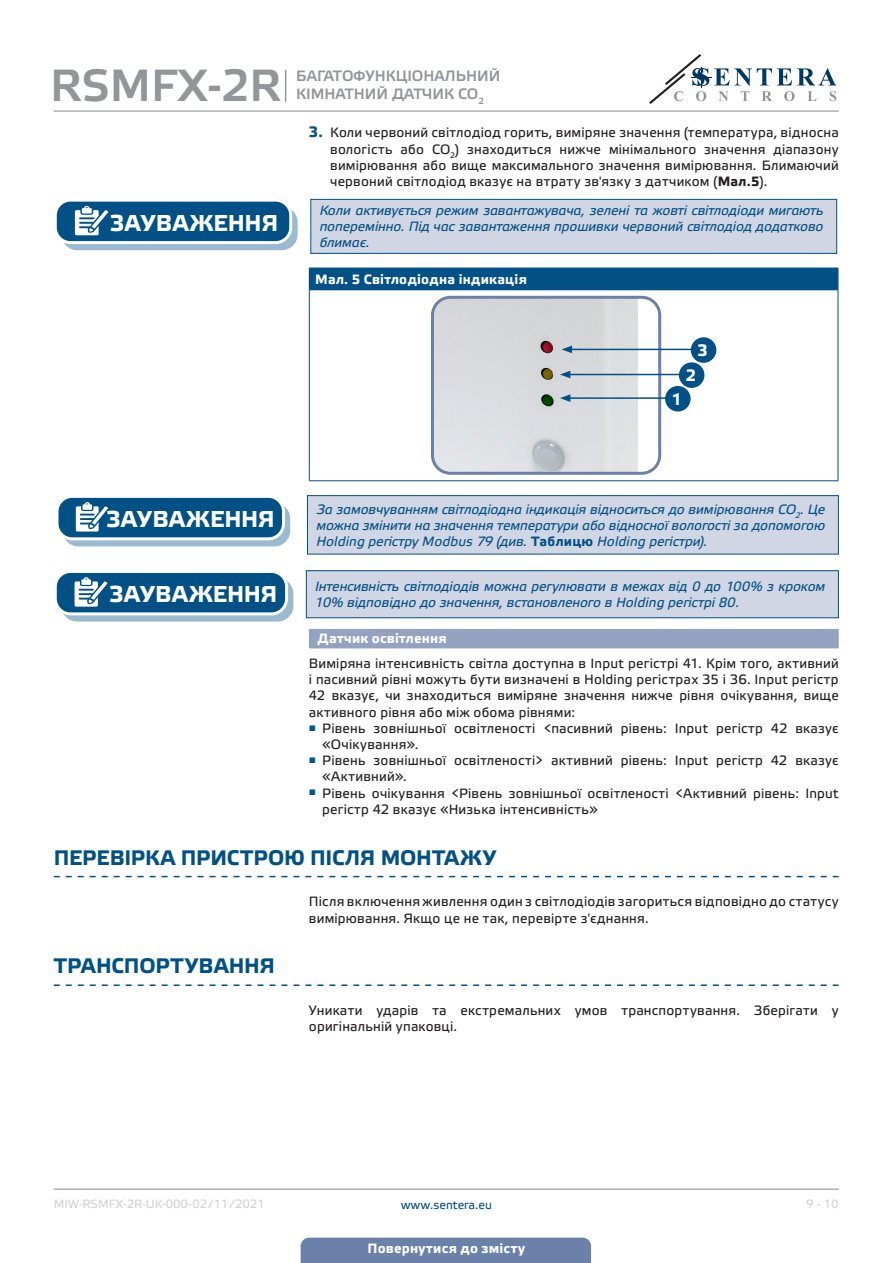
<style>
.page{position:relative;width:893px;height:1263px;background:#fff}
.page>*{position:absolute;margin:0;border:0;box-sizing:border-box;transform-origin:0 0}
.t1{font:45px "Etelka Medium Pro";color:#939598}
.t2{font:700 22.95px "Etelka Text Pro";letter-spacing:.01em;color:#fff}
.t3{font:700 21px "Etelka Text Pro";letter-spacing:-.005em;color:#015186}
.TABLE_TEXT_WHITE{font:700 16.5px "Etelka Text Pro";color:#fff}
.t4{font:15px/18px "Etelka Medium Pro";color:#939598}
.body{font:13.5px/16.2px "Etelka Text Pro";letter-spacing:.015em;color:#231f20}
.attention{font:italic 13.5px/16.2px "Etelka Text Pro";letter-spacing:-.005em;color:#015186;text-align:justify}
.table_text{font:700 13.5px "Etelka Text Pro";letter-spacing:.02em;color:#fff}
.Number-roman{font:700 13.5px "Etelka Text Pro";letter-spacing:.015em;color:#fff}
.t5{font:12px "Etelka Text Pro";letter-spacing:-.005em;color:#d1d2d4}
.t6{font:12px "Etelka Text Pro";color:#015186}
.s1{font-weight:700;font-size:15px;color:#015186}
.s2{font-weight:700}
.s3{font-weight:700;font-style:normal}
</style>
<div class="page">
<hr style="left:54px;top:111px;width:785px;height:1px;background:#939598">
<hr style="left:54px;top:1188px;width:785px;height:2px;background:#939598">
<svg style="left:649px;top:54px;width:187px;height:50px"></svg>
<div style="left:301px;top:1237px;width:290px;height:26px;background:#6c81aa"></div>
<hr style="left:285px;top:70px;width:1px;height:32px;background:#939598">
<div style="left:309px;top:629px;width:530px;height:19px;background:#94a2c2"></div>
<svg style="left:54px;top:876px;width:785px;height:1px"></svg>
<div style="left:62px;top:207px;width:235px;height:43px;background:#9abacf;border-radius:15px"></div>
<div style="left:61px;top:206px;width:237px;height:44px;border:1px solid #015186;border-radius:15px"></div>
<div style="left:55px;top:200px;width:236px;height:43px;background:#015186;border-radius:15px"></div>
<div style="left:54px;top:199px;width:238px;height:45px;border:3px solid #fff;border-radius:15px"></div>
<svg style="left:75px;top:206px;width:40px;height:37px"></svg>
<div style="left:311px;top:199px;width:526px;height:54px;background:#d1d6e4"></div>
<div style="left:310px;top:199px;width:527px;height:55px;border:1px solid #015186"></div>
<div style="left:309px;top:268px;width:529px;height:22px;background:#015186"></div>
<svg style="left:838px;top:268px;width:1px;height:21px"></svg>
<hr style="left:309px;top:290px;width:1px;height:190px;background:#015186">
<hr style="left:838px;top:290px;width:1px;height:190px;background:#015186">
<hr style="left:309px;top:480px;width:529px;height:1px;background:#015186">
<img style="left:435px;top:297px;width:225px;height:174px">
<div style="left:431px;top:296px;width:230px;height:179px;border:3px solid #6c81aa;border-radius:18px"></div>
<hr style="left:570px;top:349px;width:129px;height:1px;background:#015186">
<svg style="left:562px;top:346px;width:10px;height:7px"></svg>
<hr style="left:568px;top:374px;width:118px;height:1px;background:#015186">
<svg style="left:560px;top:371px;width:10px;height:7px"></svg>
<hr style="left:568px;top:397px;width:118px;height:2px;background:#015186">
<svg style="left:560px;top:394px;width:10px;height:8px"></svg>
<div style="left:691px;top:337px;width:25px;height:26px;background:#015186;border-radius:50%"></div>
<div style="left:679px;top:362px;width:25px;height:26px;background:#015186;border-radius:50%"></div>
<div style="left:665px;top:386px;width:26px;height:25px;background:#015186;border-radius:50%"></div>
<div style="left:63px;top:503px;width:227px;height:43px;background:linear-gradient(to right,#9abacf,#9cbbd0);border-radius:15px"></div>
<div style="left:63px;top:503px;width:227px;height:43px;border:1px solid #015186;border-radius:15px"></div>
<div style="left:57px;top:496px;width:226px;height:43px;background:#015186;border-radius:15px"></div>
<div style="left:55px;top:495px;width:230px;height:45px;border:3px solid #fff;border-radius:15px"></div>
<svg style="left:76px;top:502px;width:38px;height:38px"></svg>
<div style="left:307px;top:496px;width:531px;height:58px;background:#d1d6e4"></div>
<div style="left:307px;top:495px;width:532px;height:59px;border:1px solid #015186"></div>
<div style="left:62px;top:578px;width:231px;height:43px;background:linear-gradient(to right,#9abacf,#9bbbcf);border-radius:15px"></div>
<div style="left:61px;top:578px;width:232px;height:44px;border:1px solid #015186;border-radius:15px"></div>
<div style="left:55px;top:571px;width:232px;height:43px;background:#015186;border-radius:15px"></div>
<div style="left:54px;top:570px;width:234px;height:45px;border:3px solid #fff;border-radius:15px"></div>
<svg style="left:75px;top:577px;width:39px;height:38px"></svg>
<div style="left:306px;top:571px;width:532px;height:47px;background:#d1d6e4"></div>
<div style="left:306px;top:570px;width:533px;height:48px;border:1px solid #015186"></div>
<svg style="left:54px;top:984px;width:785px;height:2px"></svg>
<h1 class="t1" style="left:50px;top:61px;width:233px">RSMFX-2R</h1>
<p class="t4" style="left:296px;top:67px;width:206px">БАГАТОФУНКЦІОНАЛЬНИЙ<br>КІМНАТНИЙ ДАТЧИК CO<sub>2</sub></p>
<p class="body" style="left:330px;top:125px;width:510px;text-align:justify;text-indent:-21px"><span class="s1">3.</span> Коли червоний світлодіод горить, виміряне значення (температура, відносна вологість або CO<sub>2</sub>) знаходиться нижче мінімального значення діапазону вимірювання або вище максимального значення вимірювання. Блимаючий червоний світлодіод вказує на втрату зв'язку з датчиком (<span class="s2">Мал.5</span>).</p>
<p class="t2" style="left:110px;top:208px;width:170px">ЗАУВАЖЕННЯ</p>
<p class="attention" style="left:320px;top:203px;width:505px">Коли активується режим завантажувача, зелені та жовті світлодіоди мигають поперемінно. Під час завантаження прошивки червоний світлодіод додатково блимає.</p>
<p class="table_text" style="left:315px;top:271px;width:213px">Мал. 5 Світлодіодна індикація</p>
<p class="TABLE_TEXT_WHITE" style="left:698px;top:340px;width:12px">3</p>
<p class="TABLE_TEXT_WHITE" style="left:686px;top:365px;width:12px">2</p>
<p class="TABLE_TEXT_WHITE" style="left:672px;top:389px;width:12px">1</p>
<p class="t2" style="left:106px;top:505px;width:170px">ЗАУВАЖЕННЯ</p>
<p class="attention" style="left:316px;top:502px;width:510px">За замовчуванням світлодіодна індикація відноситься до вимірювання CO<sub>2</sub>. Це можна змінити на значення температури або відносної вологості за допомогою Holding регістру Modbus 79 (див. <span class="s3">Таблицю</span> Holding регістри).</p>
<p class="t2" style="left:109px;top:580px;width:170px">ЗАУВАЖЕННЯ</p>
<p class="attention" style="left:315px;top:579px;width:512px">Інтенсивність світлодіодів можна регулювати в межах від 0 до 100% з кроком<br>10% відповідно до значення, встановленого в Holding регістрі 80.</p>
<p class="Number-roman" style="left:317px;top:630px;width:131px">Датчик освітлення</p>
<p class="body" style="left:309px;top:656px;width:531px;text-align:justify">Виміряна інтенсивність світла доступна в Input регістрі 41. Крім того, активний і пасивний рівні можуть бути визначені в Holding регістрах 35 і 36. Input регістр 42 вказує, чи знаходиться виміряне значення нижче рівня очікування, вище активного рівня або між обома рівнями:</p>
<p class="body" style="left:322px;top:721px;width:518px;text-indent:-13px"><sup>■</sup> Рівень зовнішньої освітленості &lt;пасивний рівень: Input регістр 42 вказує «Очікування».</p>
<p class="body" style="left:322px;top:753px;width:518px;text-indent:-13px"><sup>■</sup> Рівень зовнішньої освітленості&gt; активний рівень: Input регістр 42 вказує «Активний».</p>
<p class="body" style="left:322px;top:786px;width:518px;text-indent:-13px"><sup>■</sup> Рівень очікування &lt;Рівень зовнішньої освітленості &lt;Активний рівень: Input регістр 42 вказує «Низька інтенсивність»</p>
<p class="t3" style="left:54px;top:844px;width:444px">ПЕРЕВІРКА ПРИСТРОЮ ПІСЛЯ МОНТАЖУ</p>
<p class="body" style="left:309px;top:894px;width:531px">Після включення живлення один з світлодіодів загориться відповідно до статусу вимірювання. Якщо це не так, перевірте з'єднання.</p>
<p class="t3" style="left:54px;top:953px;width:223px">ТРАНСПОРТУВАННЯ</p>
<p class="body" style="left:309px;top:1003px;width:531px">Уникати ударів та екстремальних умов транспортування. Зберігати у оригінальній упаковці.</p>
<p class="t5" style="left:54px;top:1197px;width:213px">MIW-RSMFX-2R-UK-000 - 02 / 11 / 2021</p>
<p class="t6" style="left:401px;top:1198px;width:93px">www.sentera.eu</p>
<p class="t5" style="left:806px;top:1197px;width:34px">9 - 10</p>
<p class="table_text" style="left:367px;top:1239px;width:159px">Повернутися до змісту</p>
</div>
